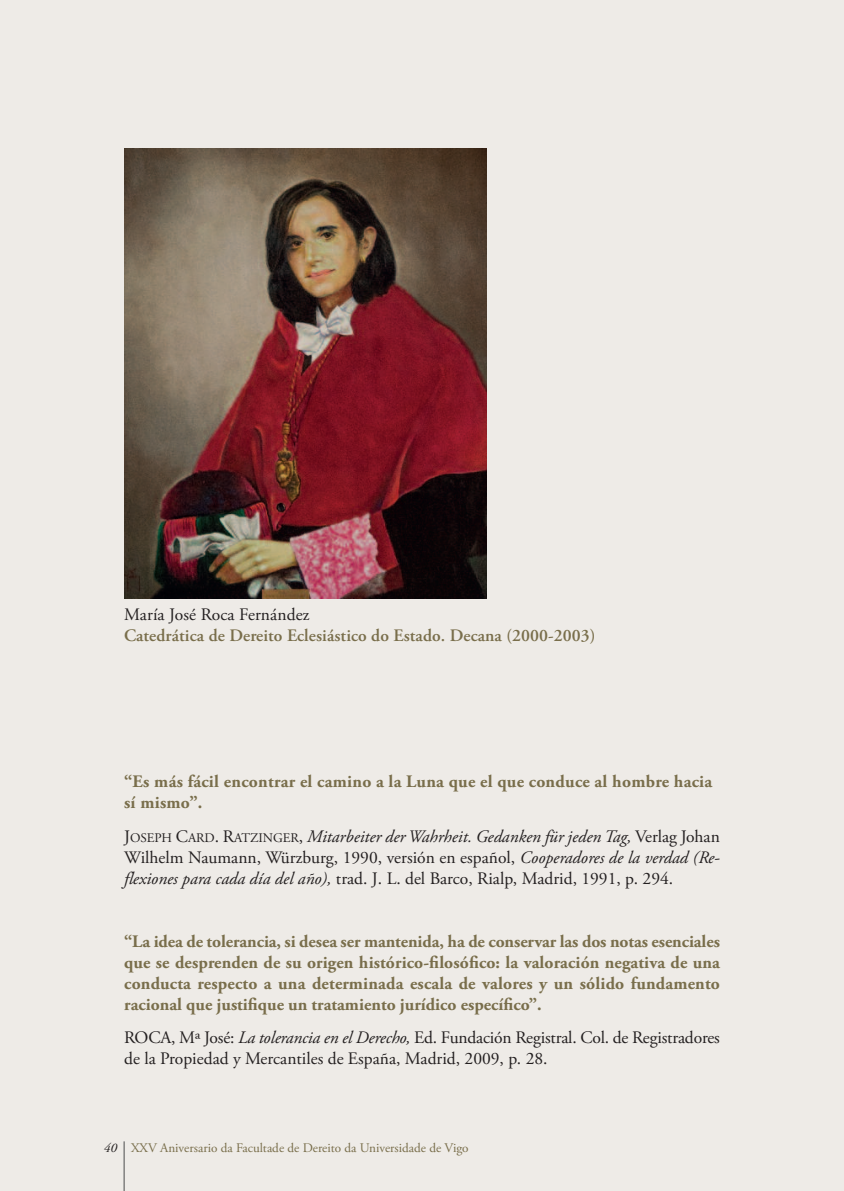
<style>
.page{position:relative;width:844px;height:1191px;background:#fff}
.page>*{position:absolute;margin:0;border:0;box-sizing:border-box;transform-origin:0 0}
.t1{font:17.5px/21px "Adobe Garamond Pro";color:#231f20;text-align:justify}
.t2{font:700 17.5px/21px "Adobe Garamond Pro";letter-spacing:.015em;color:#796e4b}
.t3{font:600 17.5px "Adobe Garamond Pro";letter-spacing:.005em;color:#796e4b}
.t4{font:13.12px "Adobe Garamond Pro";color:#796e4b}
.s1{font-size:13.12px}
.s2{font-style:italic}
.s3{font-style:italic;color:#231f20}
</style>
<div class="page">
<div style="left:0;top:0;width:843px;height:1191px;background:#eeebe7"></div>
<hr style="left:124px;top:1141px;width:1px;height:50px;background:#4b4c4d">
<img style="left:124px;top:149px;width:362px;height:449px">
<p class="t1" style="left:124px;top:606px;width:187px">María José Roca Fernández</p>
<p class="t3" style="left:124px;top:629px;width:473px">Catedrática de Dereito Eclesiástico do Estado. Decana (2000-2003)</p>
<p class="t2" style="left:124px;top:773px;width:589px">“Es más fácil encontrar el camino a la Luna que el que conduce al hombre hacia sí mismo”.</p>
<p class="t1" style="left:124px;top:827px;width:597px">J<span class="s1">OSEPH</span> C<span class="s1">ARD</span>. R<span class="s1">ATZINGER</span>, <span class="s2">Mitarbeiter der Wahrheit. Gedanken für jeden Tag,</span> Verlag Johan Wilhelm Naumann, Würzburg, 1990, versión en español, <span class="s2">Cooperadores de la verdad (Re&shy;flexiones para cada día del año),</span> trad. J. L. del Barco, Rialp, Madrid, 1991, p. 294.</p>
<p class="t2" style="left:124px;top:932px;width:597px;text-align:justify">“La idea de tolerancia, si desea ser mantenida, ha de conservar las dos notas esenciales que se desprenden de su origen histórico-filosófico: la valoración negativa de una conducta respecto a una determinada escala de valores y un sólido fundamento racional que justifique un tratamiento jurídico específico”.</p>
<p class="t1" style="left:124px;top:1028px;width:597px">ROCA, Mª José: <span class="s2">La tolerancia en el Derecho,</span> Ed. Fundación Registral. Col. de Registradores de la Propiedad y Mercantiles de España, Madrid, 2009, p. 28.</p>
<p class="t4" style="left:104px;top:1142px;width:366px"><span class="s3">40</span> XXV Aniversario da Facultade de Dereito da Universidade de Vigo</p>
</div>
